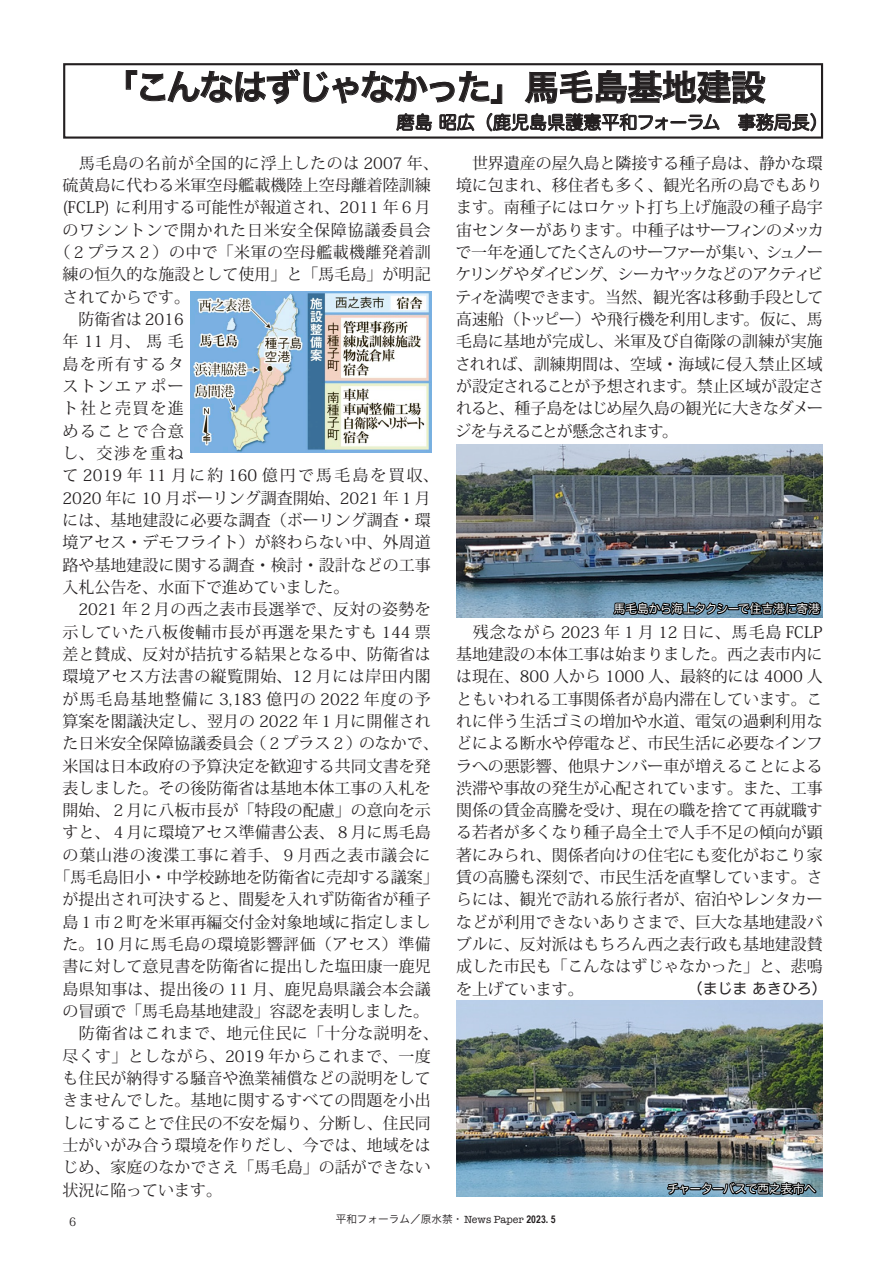
<style>
.page{position:relative;width:893px;height:1263px;background:#fff}
.page>*{position:absolute;margin:0;border:0;box-sizing:border-box;transform-origin:0 0}
.t1{font:35.1px "Hira Kaku Pro W6";letter-spacing:-.055em;color:#231f20}
.t2{font:18px "Hira Maru Pro W4";color:#231f20}
.t3{font:15.9px/22.4px "Koz Min Pro";letter-spacing:.005em;color:#231f20;text-align:justify}
.t4{font:15.9px "Koz Min Pro";letter-spacing:.035em;color:#231f20}
.t5{font:15.9px "Koz Min Pro";letter-spacing:.03em;color:#231f20}
.t6{font:15.9px "Koz Min Pro";letter-spacing:.1em;color:#231f20}
.t7{font:15.9px "Koz Min Pro";letter-spacing:.07em;color:#231f20}
.t8{font:15.9px "Koz Min Pro";letter-spacing:.135em;color:#231f20}
.t9{font:15.9px "Koz Min Pro";letter-spacing:.025em;color:#231f20}
.t10{font:15.9px "Koz Min Pro";letter-spacing:.04em;color:#231f20}
.t11{font:15.9px "Koz Min Pro";letter-spacing:.05em;color:#231f20}
.t12{font:15.9px "Koz Min Pro";letter-spacing:.055em;color:#231f20}
.t13{font:11.7px "Hira Maru Pro W4";letter-spacing:-.015em;color:#fff}
.t14{font:11.7px "Koz Min Pro";color:#231f20}
.t15{font:10.65px "Hira Kaku Pro W3";color:#231f20}
.s1{font-family:"Hira Maru Pro W4";font-size:14.85px}
.s2{font-family:"American Typewriter"}
.s3{font-family:"Arial Narrow";font-weight:700}
</style>
<div class="page">
<svg style="left:126px;top:69px;width:376px;height:35px"></svg>
<svg style="left:525px;top:70px;width:241px;height:34px"></svg>
<svg style="left:396px;top:113px;width:36px;height:18px"></svg>
<svg style="left:439px;top:113px;width:36px;height:18px"></svg>
<svg style="left:486px;top:113px;width:234px;height:19px"></svg>
<svg style="left:738px;top:113px;width:78px;height:19px"></svg>
<div style="left:63px;top:63px;width:760px;height:76px;border:2px solid #231f20"></div>
<img style="left:190px;top:291px;width:241px;height:162px">
<img style="left:456px;top:1001px;width:367px;height:196px">
<img style="left:456px;top:445px;width:367px;height:172px">
<svg style="left:612px;top:573px;width:211px;height:45px;background:#4c697c"></svg>
<img style="left:666px;top:1133px;width:152px;height:64px">
<h1 class="t1" style="left:103px;top:55px;width:664px">「こんなはずじゃなかった」馬毛島基地建設</h1>
<p class="t2" style="left:397px;top:107px;width:433px">磨島 昭広（鹿児島県護憲平和フォーラム　事務局長）</p>
<p class="t4" style="left:63px;top:152px;width:378px">　馬毛島の名前が全国的に浮上したのは 2007 年、</p>
<p class="t3" style="left:63px;top:173px;width:370px">硫黄島に代わる米軍空母艦載機陸上空母離着陸訓練</p>
<p class="t3" style="left:63px;top:196px;width:370px">(FCLP) に利用する可能性が報道され、2011 年６月</p>
<p class="t11" style="left:63px;top:219px;width:370px">のワシントンで開かれた日米安全保障協議委員会</p>
<p class="t5" style="left:55px;top:241px;width:378px">（２プラス２）の中で「米軍の空母艦載機離発着訓</p>
<p class="t3" style="left:63px;top:263px;width:370px">練の恒久的な施設として使用」と「馬毛島」が明記</p>
<p class="t3" style="left:63px;top:285px;width:129px">されてからです。</p>
<p class="t3" style="left:63px;top:307px;width:123px">　防衛省は 2016</p>
<p class="t3" style="left:63px;top:330px;width:123px">年11月、馬毛</p>
<p class="t6" style="left:63px;top:353px;width:123px">島を所有するタ</p>
<p class="t6" style="left:63px;top:375px;width:123px">ストンエァポー</p>
<p class="t6" style="left:63px;top:397px;width:123px">ト社と売買を進</p>
<p class="t6" style="left:63px;top:419px;width:123px">めることで合意</p>
<p class="t3" style="left:63px;top:441px;width:123px">し、交渉を重ね</p>
<p class="t8" style="left:63px;top:464px;width:378px">て 2019 年 11 月に約 160 億円で馬毛島を買収、</p>
<p class="t3" style="left:63px;top:486px;width:370px">2020 年に 10 月ボーリング調査開始、2021 年１月</p>
<p class="t3" style="left:63px;top:508px;width:370px">には、基地建設に必要な調査（ボーリング調査・環</p>
<p class="t3" style="left:63px;top:531px;width:370px">境アセス・デモフライト）が終わらない中、外周道</p>
<p class="t3" style="left:63px;top:553px;width:370px">路や基地建設に関する調査・検討・設計などの工事</p>
<p class="t3" style="left:63px;top:575px;width:289px">入札公告を、水面下で進めていました。</p>
<p class="t3" style="left:63px;top:598px;width:370px">　2021 年２月の西之表市長選挙で、反対の姿勢を</p>
<p class="t10" style="left:63px;top:620px;width:370px">示していた八板俊輔市長が再選を果たすも 144 票</p>
<p class="t3" style="left:63px;top:642px;width:370px">差と賛成、反対が拮抗する結果となる中、防衛省は</p>
<p class="t4" style="left:63px;top:665px;width:370px">環境アセス方法書の縦覧開始、12 月には岸田内閣</p>
<p class="t7" style="left:63px;top:687px;width:370px">が馬毛島基地整備に 3,183 億円の 2022 年度の予</p>
<p class="t3" style="left:63px;top:709px;width:370px">算案を閣議決定し、翌月の 2022 年１月に開催され</p>
<p class="t3" style="left:63px;top:732px;width:378px">た日米安全保障協議委員会（２プラス２）のなかで、</p>
<p class="t3" style="left:63px;top:754px;width:370px">米国は日本政府の予算決定を歓迎する共同文書を発</p>
<p class="t3" style="left:63px;top:776px;width:370px">表しました。その後防衛省は基地本体工事の入札を</p>
<p class="t3" style="left:63px;top:798px;width:370px">開始、２月に八板市長が「特段の配慮」の意向を示</p>
<p class="t3" style="left:63px;top:821px;width:370px">すと、４月に環境アセス準備書公表、８月に馬毛島</p>
<p class="t12" style="left:63px;top:844px;width:370px">の葉山港の浚渫工事に着手、９月西之表市議会に</p>
<p class="t3" style="left:55px;top:865px;width:386px">「馬毛島旧小・中学校跡地を防衛省に売却する議案」</p>
<p class="t3" style="left:63px;top:888px;width:370px">が提出され可決すると、間髪を入れず防衛省が種子</p>
<p class="t3" style="left:63px;top:910px;width:370px">島１市２町を米軍再編交付金対象地域に指定しまし</p>
<p class="t4" style="left:63px;top:933px;width:370px">た。10 月に馬毛島の環境影響評価（アセス）準備</p>
<p class="t3" style="left:63px;top:955px;width:370px">書に対して意見書を防衛省に提出した塩田康一鹿児</p>
<p class="t3" style="left:63px;top:977px;width:370px">島県知事は、提出後の 11 月、鹿児島県議会本会議</p>
<p class="t3" style="left:63px;top:999px;width:368px">の冒頭で「馬毛島基地建設」容認を表明しました。</p>
<p class="t5" style="left:63px;top:1022px;width:378px">　防衛省はこれまで、地元住民に「十分な説明を、</p>
<p class="t9" style="left:63px;top:1045px;width:370px">尽くす」としながら、2019 年からこれまで、一度</p>
<p class="t3" style="left:63px;top:1066px;width:370px">も住民が納得する騒音や漁業補償などの説明をして</p>
<p class="t3" style="left:63px;top:1089px;width:370px">きませんでした。基地に関するすべての問題を小出</p>
<p class="t3" style="left:63px;top:1111px;width:370px">しにすることで住民の不安を煽り、分断し、住民同</p>
<p class="t3" style="left:63px;top:1133px;width:370px">士がいがみ合う環境を作りだし、今では、地域をは</p>
<p class="t3" style="left:63px;top:1156px;width:370px">じめ、家庭のなかでさえ「馬毛島」の話ができない</p>
<p class="t3" style="left:63px;top:1178px;width:161px">状況に陥っています。</p>
<p class="t3" style="left:455px;top:151px;width:371px">　世界遺産の屋久島と隣接する種子島は、静かな環境に包まれ、移住者も多く、観光名所の島でもあります。南種子にはロケット打ち上げ施設の種子島宇宙センターがあります。中種子はサーフィンのメッカで一年を通してたくさんのサーファーが集い、シュノーケリングやダイビング、シーカヤックなどのアクティビティを満喫できます。当然、観光客は移動手段として高速船（トッピー）や飛行機を利用します。仮に、馬毛島に基地が完成し、米軍及び自衛隊の訓練が実施されれば、訓練期間は、空域・海域に侵入禁止区域が設定されることが予想されます。禁止区域が設定されると、種子島をはじめ屋久島の観光に大きなダメージを与えることが懸念されます。</p>
<p class="t13" style="left:614px;top:598px;width:208px">馬毛島から海上タクシーで住吉港に寄港</p>
<p class="t3" style="left:456px;top:620px;width:372px;text-align:left">　残念ながら 2023 年１月 12 日に、馬毛島 FCLP基地建設の本体工事は始まりました。西之表市内には現在、800 人から 1000 人、最終的には 4000 人ともいわれる工事関係者が島内滞在しています。これに伴う生活ゴミの増加や水道、電気の過剰利用などによる断水や停電など、市民生活に必要なインフラへの悪影響、他県ナンバー車が増えることによる渋滞や事故の発生が心配されています。また、工事関係の賃金高騰を受け、現在の職を捨てて再就職する若者が多くなり種子島全土で人手不足の傾向が顕著にみられ、関係者向けの住宅にも変化がおこり家賃の高騰も深刻で、市民生活を直撃しています。さらには、観光で訪れる旅行者が、宿泊やレンタカーなどが利用できないありさまで、巨大な基地建設バブルに、反対派はもちろん西之表行政も基地建設賛成した市民も「こんなはずじゃなかった」と、悲鳴を上げています。　　　　　　　<span class="s1">（まじま あきひろ）</span></p>
<p class="t13" style="left:667px;top:1178px;width:150px">チャーターバスで西之表市へ</p>
<p class="t14" style="left:69px;top:1213px;width:9px">6</p>
<p class="t15" style="left:336px;top:1210px;width:221px">平和フォーラム／原水禁・ <span class="s2">News Paper</span> <span class="s3">2023. 5</span></p>
</div>
